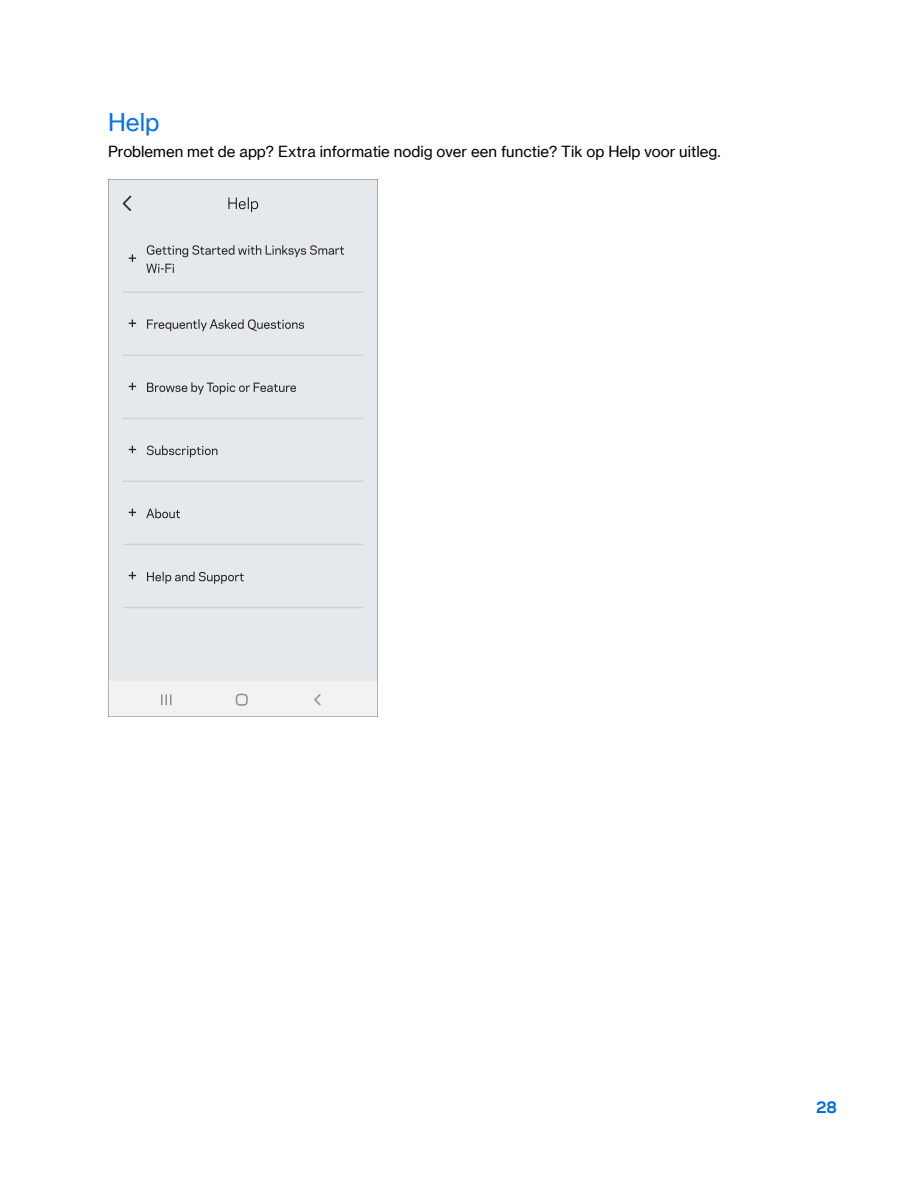
<style>
.page{position:relative;width:918px;height:1188px;background:#fff}
.page>*{position:absolute;margin:0;border:0;box-sizing:border-box;transform-origin:0 0}
.t1{font:24px "Neue Haas Grotesk Text Pro";color:#0870ea}
.t2{font:15px "Neue Haas Grotesk Text Pro";color:#000}
.t3{font:700 15px "Galaxie Polaris";color:#0068d9}
</style>
<div class="page">
<img style="left:108px;top:179px;width:270px;height:537px">
<h2 class="t1" style="left:108px;top:108px;width:53px">Help</h2>
<p class="t2" style="left:108px;top:143px;width:614px">Problemen met de app? Extra informatie nodig over een functie? Tik op Help voor uitleg.</p>
<p class="t3" style="left:816px;top:1096px;width:23px">28</p>
</div>
